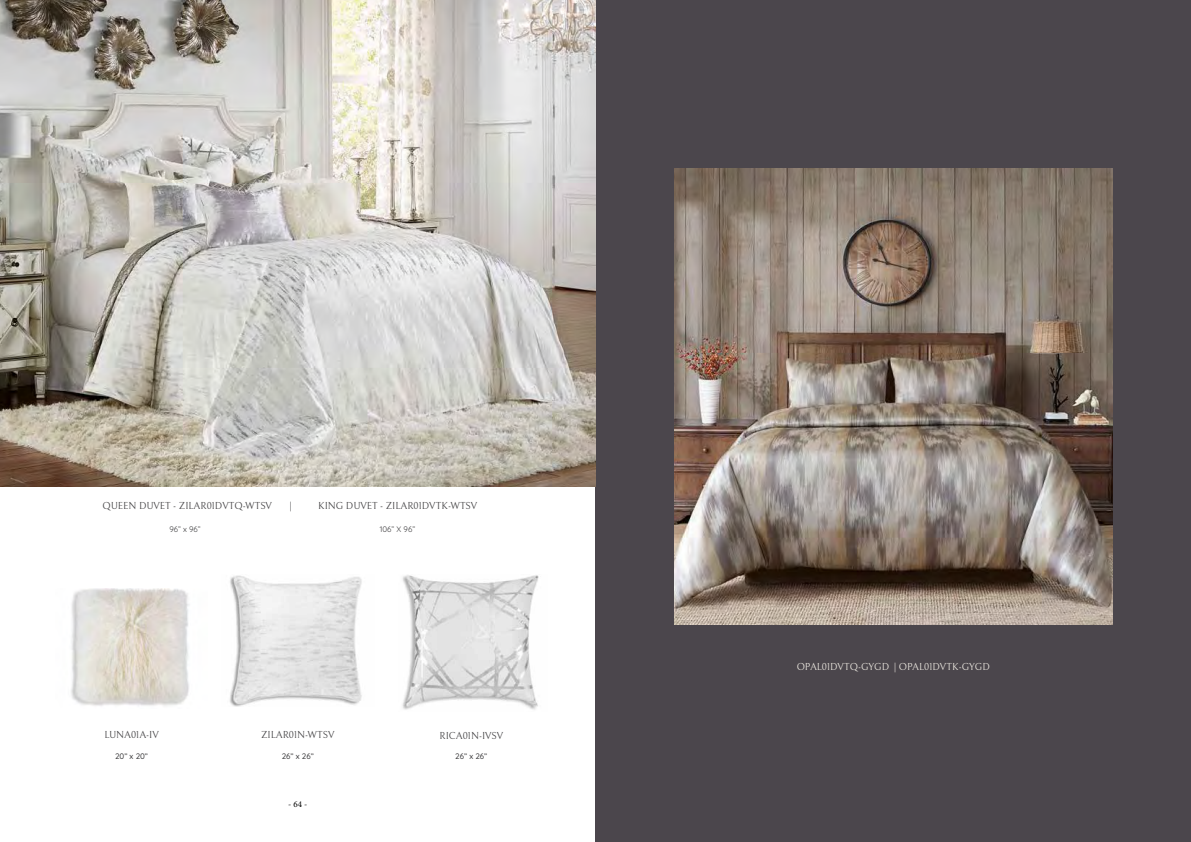
<style>
.page{position:relative;width:1191px;height:842px;background:#fff}
.page>*{position:absolute;margin:0;border:0;box-sizing:border-box;transform-origin:0 0}
.t1{font:10px "Bellefair";color:#414042}
.t2{font:10px "Bellefair";color:#efebe3}
.t3{font:9px "Minion Pro";color:#000}
.t4{font:300 8px "Quicksand";color:#414042}
</style>
<div class="page">
<div style="left:595px;top:0;width:596px;height:842px;background:#4b464c"></div>
<img style="left:674px;top:169px;width:438px;height:455px">
<img style="left:0;top:0;width:595px;height:486px">
<img style="left:71px;top:588px;width:118px;height:118px">
<img style="left:402px;top:575px;width:137px;height:135px">
<img style="left:229px;top:575px;width:133px;height:131px">
<p class="t1" style="left:102px;top:500px;width:171px">QUEEN DUVET - ZILAR01DVTQ-WTSV</p>
<p class="t1" style="left:290px;top:500px;width:4px">|</p>
<p class="t1" style="left:318px;top:500px;width:161px">KING DUVET - ZILAR01DVTK-WTSV</p>
<p class="t4" style="left:169px;top:522px;width:33px">96” x 96”</p>
<p class="t4" style="left:380px;top:522px;width:37px">106” X 96”</p>
<p class="t1" style="left:104px;top:729px;width:56px">LUNA01A-IV</p>
<p class="t4" style="left:115px;top:749px;width:34px">20” x 20”</p>
<p class="t1" style="left:261px;top:729px;width:75px">ZILAR01N-WTSV</p>
<p class="t4" style="left:282px;top:749px;width:33px">26” x 26”</p>
<p class="t3" style="left:288px;top:798px;width:21px">- 64 -</p>
<p class="t1" style="left:439px;top:730px;width:65px">RICA01N-IVSV</p>
<p class="t4" style="left:455px;top:750px;width:33px">26” x 26”</p>
<p class="t2" style="left:796px;top:662px;width:195px">OPAL01DVTQ-GYGD | OPAL01DVTK-GYGD</p>
</div>
